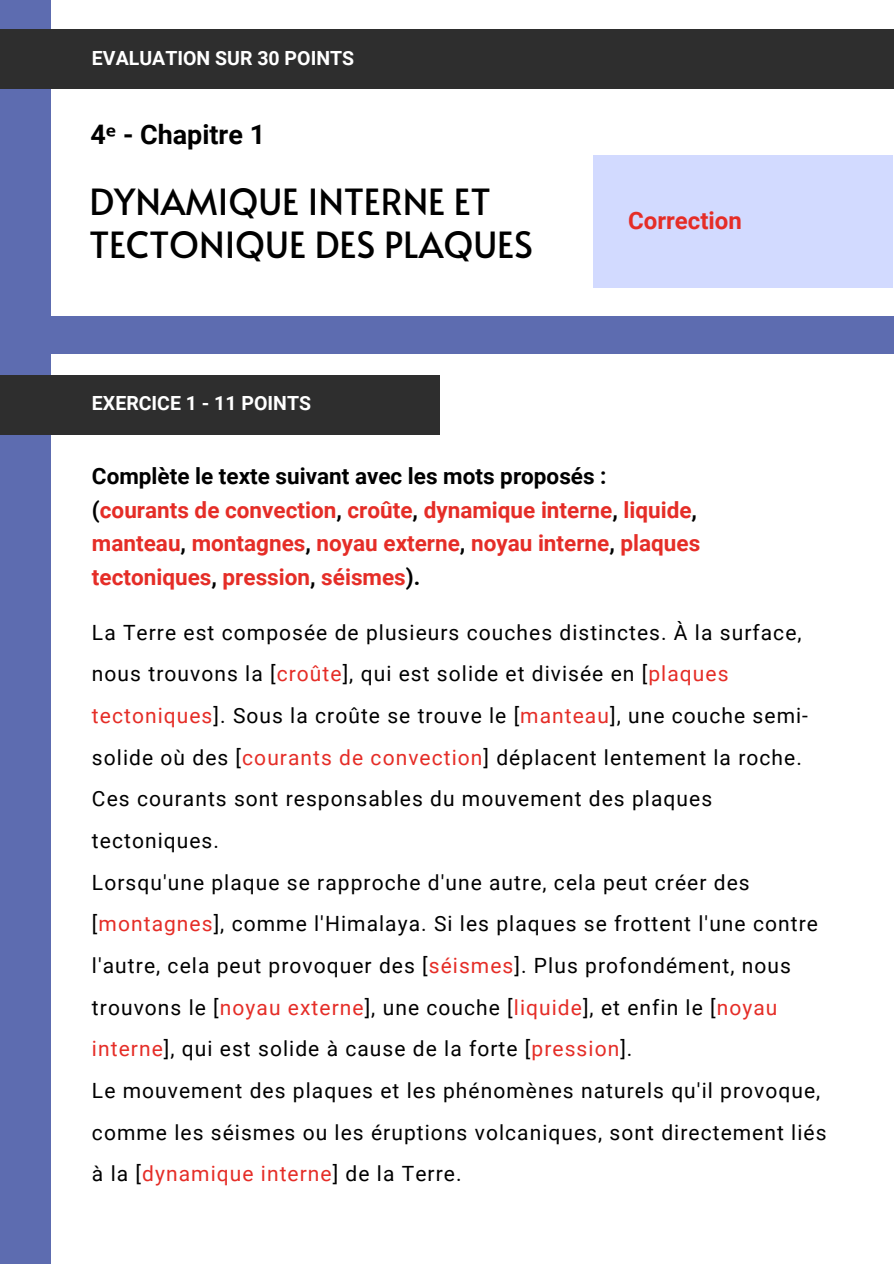
<style>
.page{position:relative;width:894px;height:1264px;background:#fff}
.page>*{position:absolute;margin:0;border:0;box-sizing:border-box;transform-origin:0 0}
.t1{font:36px/42.8px "Alata";color:#000}
.t2{font:700 26.85px "Roboto";color:#000}
.t3{font:700 24px "Roboto";color:#e52d27}
.t4{font:700 22.5px/33.8px "Roboto";color:#e52d27}
.t5{font:21px/41.5px "Roboto";letter-spacing:.05em;color:#000}
.t6{font:700 19.5px "Roboto";color:#fff}
.s1{font-family:"Noto Sans"}
.s2{color:#000}
.s3{color:#e52d27}
</style>
<div class="page">
<div style="left:0;top:316px;width:893px;height:38px;background:#5d6cb0"></div>
<div style="left:0;top:0;width:51px;height:1263px;background:#5d6cb0"></div>
<div style="left:592px;top:155px;width:300px;height:133px;background:#d2daff"></div>
<div style="left:0;top:374px;width:440px;height:60px;background:#2e2e2e"></div>
<div style="left:0;top:30px;width:893px;height:59px;background:#2e2e2e"></div>
<p class="t6" style="left:92px;top:44px;width:264px">EVALUATION SUR 30 POINTS</p>
<p class="t2" style="left:90px;top:115px;width:176px">4<span class="s1">ᵉ</span> - Chapitre 1</p>
<h1 class="t1" style="left:89px;top:176px;width:445px">DYNAMIQUE INTERNE ET<br>TECTONIQUE DES PLAQUES</h1>
<p class="t6" style="left:92px;top:389px;width:220px">EXERCICE 1 - 11 POINTS</p>
<p class="t3" style="left:628px;top:204px;width:115px">Correction</p>
<p class="t4" style="left:92px;top:458px;width:609px"><span class="s2">Complète le texte suivant avec les mots proposés : (</span>courants de convection<span class="s2">,</span> croûte<span class="s2">,</span> dynamique interne<span class="s2">,</span> liquide<span class="s2">, </span>manteau<span class="s2">,</span> montagnes<span class="s2">,</span> noyau externe<span class="s2">,</span> noyau interne<span class="s2">,</span> plaques tectoniques<span class="s2">,</span> pression<span class="s2">,</span> séismes<span class="s2">).</span></p>
<p class="t5" style="left:92px;top:610px;width:736px">La Terre est composée de plusieurs couches distinctes. À la surface, nous trouvons la [<span class="s3">croûte</span>], qui est solide et divisée en [<span class="s3">plaques tectoniques</span>]. Sous la croûte se trouve le [<span class="s3">manteau</span>], une couche semi&shy;solide où des [<span class="s3">courants de convection</span>] déplacent lentement la roche.<br>Ces courants sont responsables du mouvement des plaques tectoniques.<br>Lorsqu'une plaque se rapproche d'une autre, cela peut créer des [<span class="s3">montagnes</span>], comme l'Himalaya. Si les plaques se frottent l'une contre l'autre, cela peut provoquer des [<span class="s3">séismes</span>]. Plus profondément, nous trouvons le [<span class="s3">noyau externe</span>], une couche [<span class="s3">liquide</span>], et enfin le [<span class="s3">noyau interne</span>], qui est solide à cause de la forte [<span class="s3">pression</span>].<br>Le mouvement des plaques et les phénomènes naturels qu'il provoque, comme les séismes ou les éruptions volcaniques, sont directement liés à la [<span class="s3">dynamique interne</span>] de la Terre.</p>
</div>
